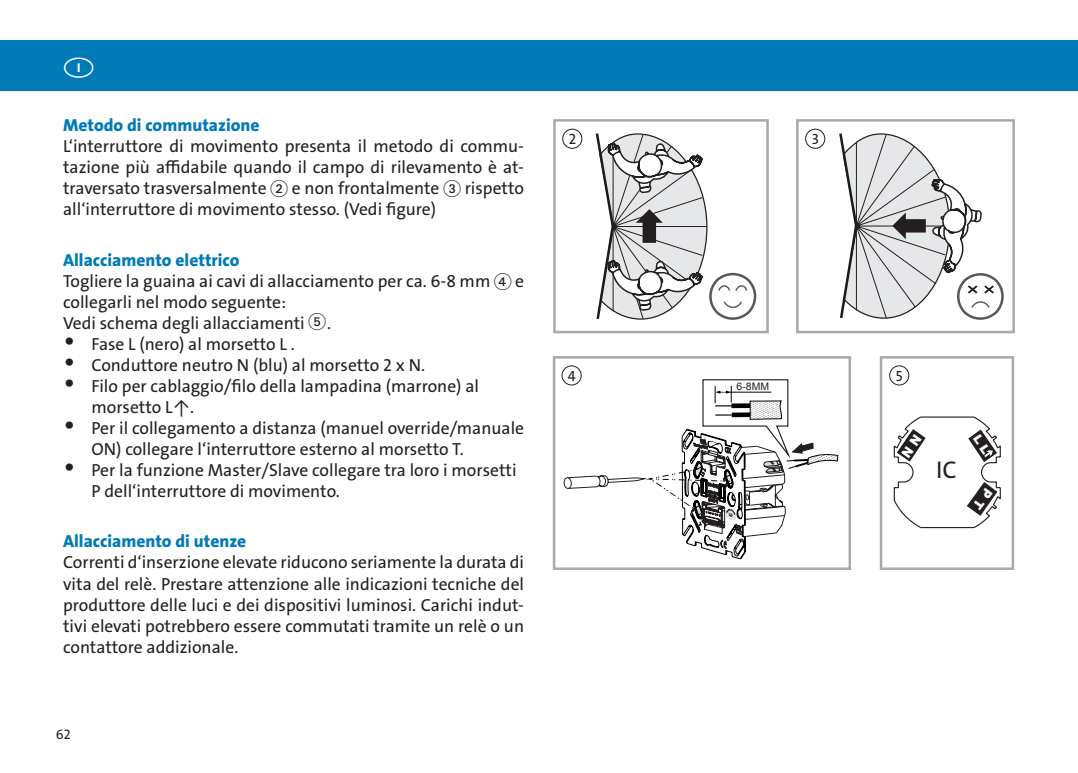
<style>
.page{position:relative;width:1078px;height:773px;background:#fff}
.page>*{position:absolute;margin:0;border:0;box-sizing:border-box;transform-origin:0 0}
.t1{font:24.25px "The Sans LP5 Plain";color:#231f20}
.t2{font:17.5px/21px "The Sans LP5 Plain";color:#231f20}
.t3{font:17.5px "The Sans LP8 Ex Bld";color:#007bb7}
.t4{font:14.75px "The Sans LP5 Plain";color:#231f20}
.t5{font:13.75px "The Sans LP5 Plain";color:#231f20}
.t6{font:10.5px "Arial";color:#231f20}
.s1{font-family:"Deco Numbers LH Circle"}
.s2{font-size:30px}
</style>
<div class="page">
<div style="left:0;top:40px;width:1077px;height:51px;background:#007bb7"></div>
<div style="left:553px;top:119px;width:215px;height:214px;border:2px solid #a8a9ad"></div>
<svg style="left:595px;top:133px;width:162px;height:187px"></svg>
<div style="left:795px;top:119px;width:219px;height:214px;border:2px solid #a8a9ad"></div>
<svg style="left:839px;top:133px;width:165px;height:187px"></svg>
<div style="left:562px;top:129px;width:20px;height:19px;border:1px solid #231f20;border-radius:50%"></div>
<div style="left:805px;top:129px;width:19px;height:19px;border:1px solid #231f20;border-radius:50%"></div>
<div style="left:563px;top:477px;width:8px;height:12px;border:1px solid #231f20;border-radius:50%"></div>
<div style="left:552px;top:356px;width:298px;height:214px;border:2px solid #a8a9ad"></div>
<svg style="left:566px;top:378px;width:272px;height:181px"></svg>
<div style="left:879px;top:356px;width:134px;height:214px;border:2px solid #a8a9ad"></div>
<div style="left:561px;top:365px;width:20px;height:20px;border:1px solid #231f20;border-radius:50%"></div>
<div style="left:889px;top:365px;width:19px;height:20px;border:1px solid #231f20;border-radius:50%"></div>
<svg style="left:893px;top:416px;width:108px;height:113px"></svg>
<p class="t3" style="left:63px;top:114px;width:198px">Metodo di commutazione</p>
<p class="t2" style="left:63px;top:136px;width:462px;text-align:justify">L‘interruttore di movimento presenta il metodo di commu&shy;tazione più affidabile quando il campo di rilevamento è at&shy;traversato trasversalmente <span class="s1">2</span> e non frontalmente <span class="s1">3</span> rispetto all‘interruttore di movimento stesso. (Vedi figure)</p>
<p class="t3" style="left:63px;top:249px;width:178px">Allacciamento elettrico</p>
<p class="t2" style="left:63px;top:271px;width:462px">Togliere la guaina ai cavi di allacciamento per ca. 6-8 mm <span class="s1">4</span> e collegarli nel modo seguente:<br>Vedi schema degli allacciamenti <span class="s1">5</span>.</p>
<p class="t2" style="left:63px;top:334px;width:233px"><span class="s2">•</span> Fase L (nero) al morsetto L .</p>
<p class="t2" style="left:63px;top:355px;width:363px"><span class="s2">•</span> Conduttore neutro N (blu) al morsetto 2 x N.</p>
<p class="t2" style="left:91px;top:376px;width:389px;text-indent:-28px"><span class="s2">•</span> Filo per cablaggio/filo della lampadina (marrone) al morsetto L↑.</p>
<p class="t2" style="left:91px;top:418px;width:434px;text-indent:-28px"><span class="s2">•</span> Per il collegamento a distanza (manuel override/manuale<br>ON) collegare l‘interruttore esterno al morsetto T.</p>
<p class="t2" style="left:91px;top:460px;width:426px;text-indent:-28px"><span class="s2">•</span> Per la funzione Master/Slave collegare tra loro i morsetti<br>P dell‘interruttore di movimento.</p>
<p class="t3" style="left:63px;top:530px;width:185px">Allacciamento di utenze</p>
<p class="t2" style="left:63px;top:552px;width:462px;text-align:justify">Correnti d‘inserzione elevate riducono seriamente la durata di vita del relè. Prestare attenzione alle indicazioni tecniche del produttore delle luci e dei dispositivi luminosi. Carichi indut&shy;tivi elevati potrebbero essere commutati tramite un relè o un contattore addizionale.</p>
<p class="t5" style="left:56px;top:725px;width:16px">62</p>
<p class="t4" style="left:568px;top:130px;width:9px">2</p>
<p class="t4" style="left:811px;top:130px;width:9px">3</p>
<p class="t4" style="left:567px;top:366px;width:10px">4</p>
<p class="t4" style="left:895px;top:366px;width:8px">5</p>
<p class="t6" style="left:736px;top:378px;width:34px">6-8MM</p>
<h1 class="t1" style="left:935px;top:453px;width:22px">IC</h1>
</div>
